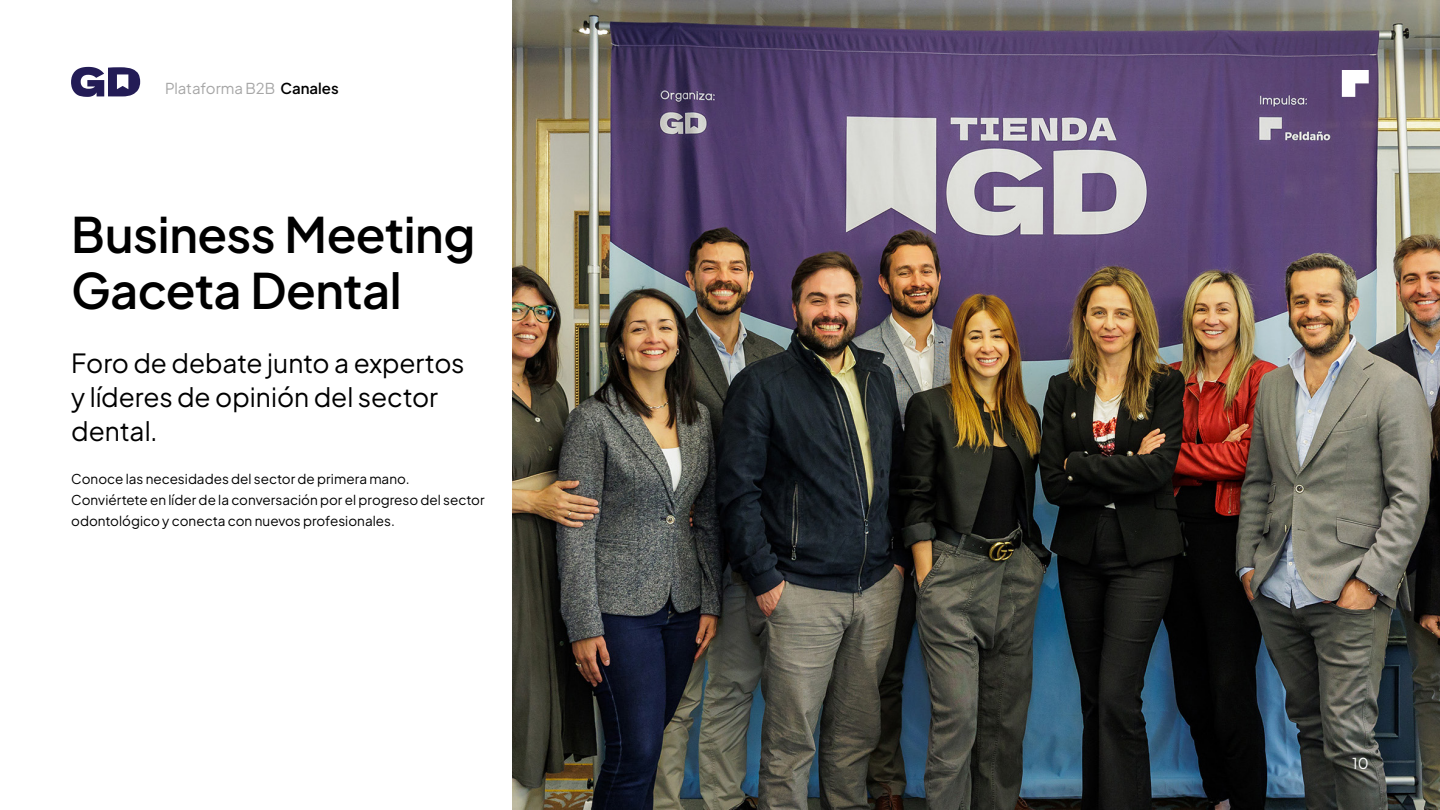
<style>
.page{position:relative;width:1440px;height:810px;background:#fff}
.page>*{position:absolute;margin:0;border:0;box-sizing:border-box;transform-origin:0 0}
.t1{font:48.75px/56.2px "Plus Jakarta Sans";letter-spacing:-.01em;color:#000}
.t2{font:26.25px/33.8px "Plus Jakarta Sans";color:#000}
.t3{font:15px "Plus Jakarta Sans";color:#a6a6a6}
.t4{font:15px "Plus Jakarta Sans";color:#fff}
.t5{font:13.5px/21px "Plus Jakarta Sans";color:#000}
.s1{color:#000}
</style>
<div class="page">
<img style="left:513px;top:0;width:927px;height:810px">
<svg style="left:71px;top:67px;width:69px;height:30px"></svg>
<svg style="left:1342px;top:70px;width:27px;height:27px"></svg>
<p class="t3" style="left:165px;top:76px;width:175px">Plataforma B2B <span class="s1">Canales</span></p>
<p class="t1" style="left:71px;top:202px;width:406px">Business Meeting<br>Gaceta Dental</p>
<p class="t2" style="left:71px;top:344px;width:395px">Foro de debate junto a expertos y líderes de opinión del sector dental.</p>
<p class="t5" style="left:71px;top:467px;width:415px">Conoce las necesidades del sector de primera mano.<br>Conviértete en líder de la conversación por el progreso del sector odontológico y conecta con nuevos profesionales.</p>
<p class="t4" style="left:1352px;top:751px;width:18px">10</p>
</div>
